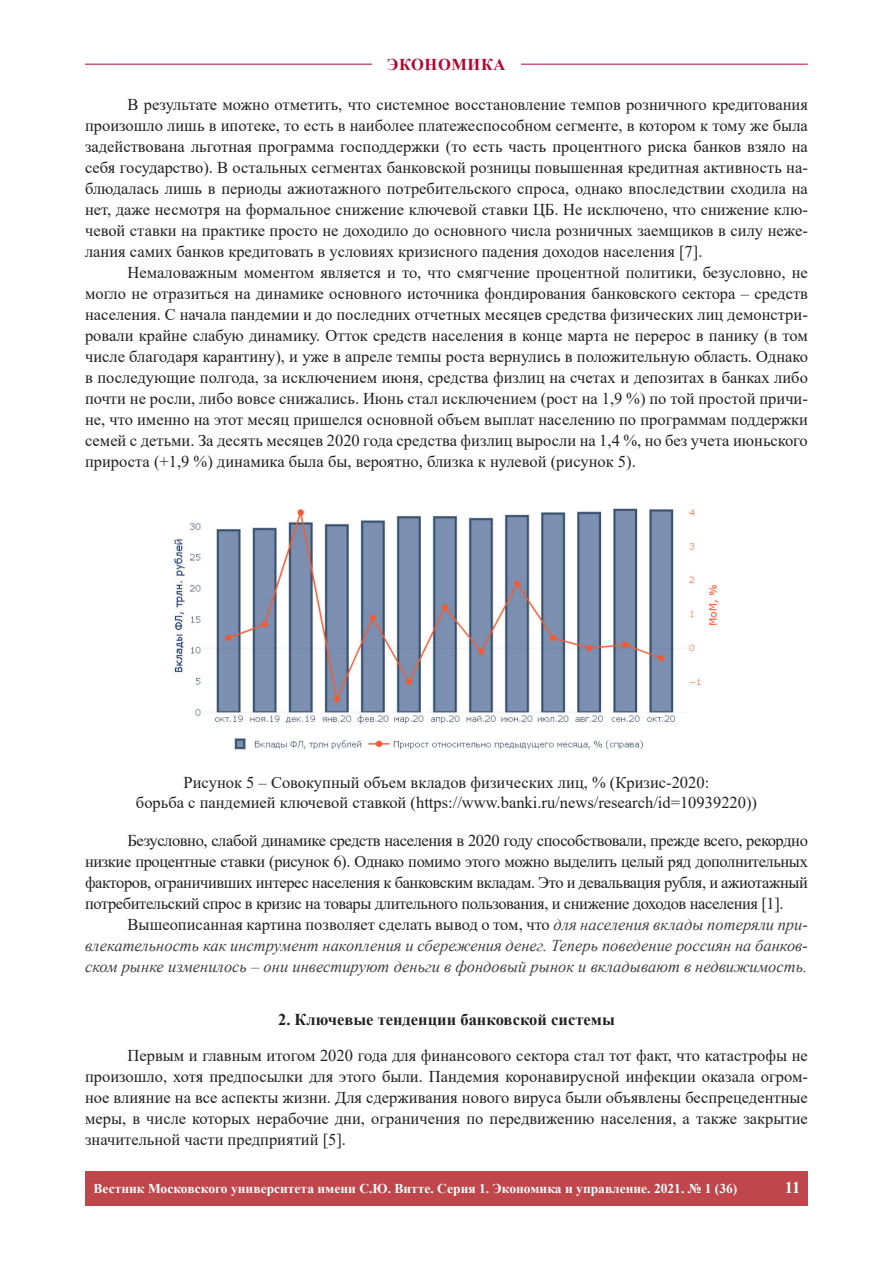
<style>
.page{position:relative;width:893px;height:1263px;background:#fff}
.page>*{position:absolute;margin:0;border:0;box-sizing:border-box;transform-origin:0 0}
.t1{font:16.5px/21px "Times New Roman";color:#231f20;text-align:justify}
.t2{font:italic 16.5px/21px "Times New Roman";color:#404040;text-align:justify}
.t3{font:700 16.5px "Times New Roman";color:#231f20}
.t4{font:700 16.5px "Times New Roman";letter-spacing:.035em;color:#b00630}
.t5{font:700 16.5px "Times New Roman";color:#fff}
.t6{font:700 13.5px "Times New Roman";color:#fff}
.s1{font-style:normal;color:#231f20}
</style>
<div class="page">
<hr style="left:85px;top:64px;width:723px;height:1px;background:#b00630">
<div style="left:372px;top:58px;width:149px;height:12px;background:#fff"></div>
<div style="left:85px;top:1171px;width:723px;height:34px;background:#bf464b"></div>
<img style="left:174px;top:508px;width:545px;height:242px">
<p class="t4" style="left:387px;top:52px;width:120px">ЭКОНОМИКА</p>
<p class="t1" style="left:85px;top:94px;width:724px;text-indent:43px">В результате можно отметить, что системное восстановление темпов розничного кредитования произошло лишь в ипотеке, то есть в наиболее платежеспособном сегменте, в котором к тому же была задействована льготная программа господдержки (то есть часть процентного риска банков взяло на себя государство). В остальных сегментах банковской розницы повышенная кредитная активность на&shy;блюдалась лишь в периоды ажиотажного потребительского спроса, однако впоследствии сходила на нет, даже несмотря на формальное снижение ключевой ставки ЦБ. Не исключено, что снижение клю&shy;чевой ставки на практике просто не доходило до основного числа розничных заемщиков в силу неже&shy;лания самих банков кредитовать в условиях кризисного падения доходов населения [7].</p>
<p class="t1" style="left:85px;top:262px;width:724px;text-indent:43px">Немаловажным моментом является и то, что смягчение процентной политики, безусловно, не могло не отразиться на динамике основного источника фондирования банковского сектора – средств населения. С начала пандемии и до последних отчетных месяцев средства физических лиц демонстри&shy;ровали крайне слабую динамику. Отток средств населения в конце марта не перерос в панику (в том числе благодаря карантину), и уже в апреле темпы роста вернулись в положительную область. Однако в последующие полгода, за исключением июня, средства физлиц на счетах и депозитах в банках либо почти не росли, либо вовсе снижались. Июнь стал исключением (рост на 1,9 %) по той простой причи&shy;не, что именно на этот месяц пришелся основной объем выплат населению по программам поддержки семей с детьми. За десять месяцев 2020 года средства физлиц выросли на 1,4 %, но без учета июньского прироста (+1,9 %) динамика была бы, вероятно, близка к нулевой (рисунок 5).</p>
<p class="t1" style="left:136px;top:772px;width:623px;line-height:19.8px;text-align:center">Рисунок 5 – Совокупный объем вкладов физических лиц, % (Кризис-2020:<br>борьба с пандемией ключевой ставкой (https://www.banki.ru/news/research/id=10939220))</p>
<p class="t1" style="left:85px;top:829px;width:724px;text-indent:43px">Безусловно, слабой динамике средств населения в 2020 году способствовали, прежде всего, рекордно низкие процентные ставки (рисунок 6). Однако помимо этого можно выделить целый ряд дополнительных факторов, ограничивших интерес населения к банковским вкладам. Это и девальвация рубля, и ажиотажный потребительский спрос в кризис на товары длительного пользования, и снижение доходов населения [1].</p>
<p class="t2" style="left:85px;top:913px;width:724px;text-indent:43px"><span class="s1">Вышеописанная картина позволяет сделать вывод о том, что</span> для населения вклады потеряли при&shy;влекательность как инструмент накопления и сбережения денег. Теперь поведение россиян на банков&shy;ском рынке изменилось – они инвестируют деньги в фондовый рынок и вкладывают в недвижимость.</p>
<p class="t3" style="left:278px;top:1007px;width:338px">2. Ключевые тенденции банковской системы</p>
<p class="t1" style="left:85px;top:1044px;width:724px;text-indent:43px">Первым и главным итогом 2020 года для финансового сектора стал тот факт, что катастрофы не произошло, хотя предпосылки для этого были. Пандемия коронавирусной инфекции оказала огром&shy;ное влияние на все аспекты жизни. Для сдерживания нового вируса были объявлены беспрецедентные меры, в числе которых нерабочие дни, ограничения по передвижению населения, а также закрытие значительной части предприятий [5].</p>
<p class="t6" style="left:94px;top:1179px;width:645px">Вестник Московского университета имени С.Ю. Витте. Серия 1. Экономика и управление. 2021. № 1 (36)</p>
<p class="t5" style="left:785px;top:1175px;width:17px">11</p>
</div>
